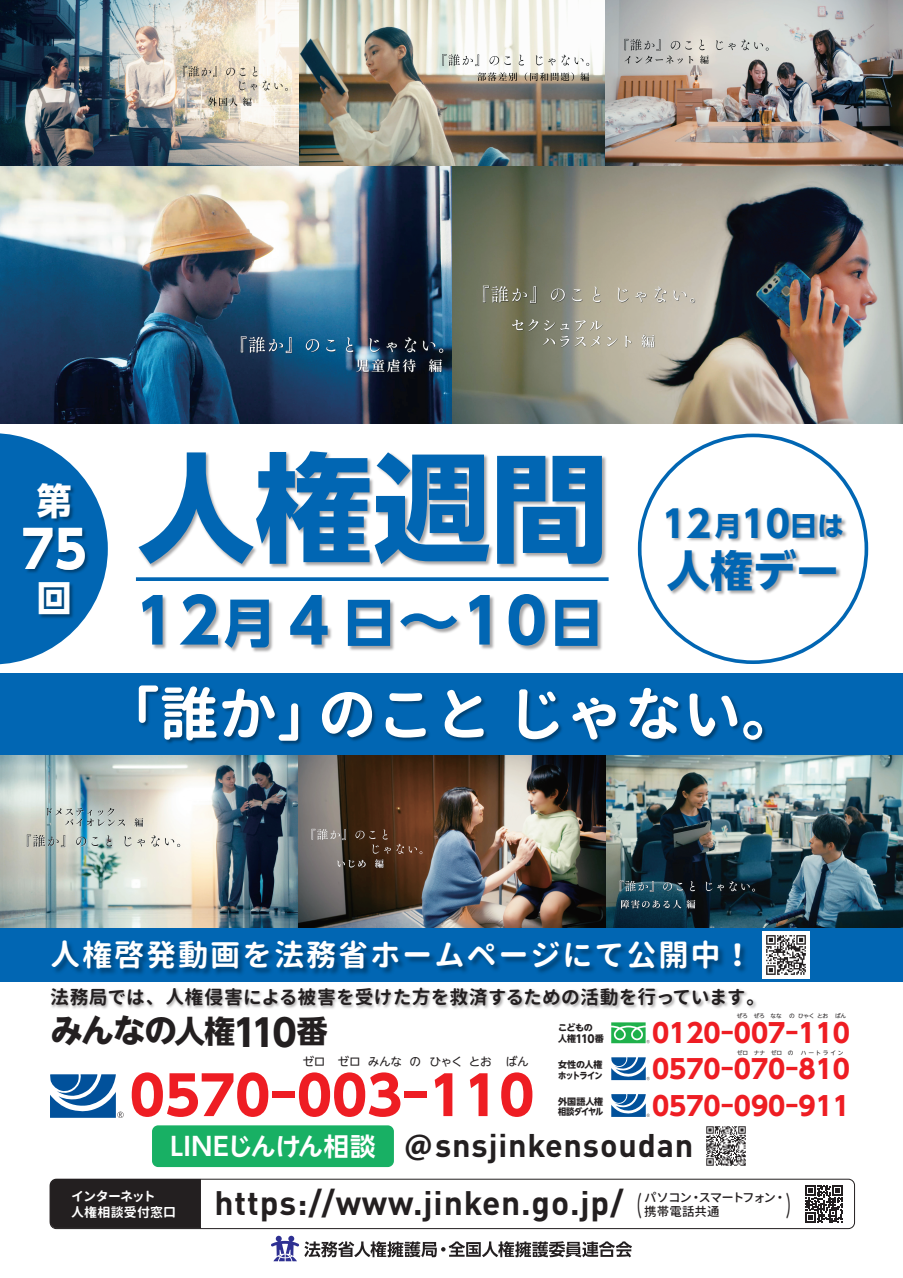
<style>
.page{position:relative;width:903px;height:1278px;background:#fff}
.page>*{position:absolute;margin:0;border:0;box-sizing:border-box;transform-origin:0 0}
.t1{font:700 117.77px "UD Shin Go NT Pro";color:#0166b3}
.t2{font:700 61.69px "UD Shin Go NT Pro";color:#0166b3}
.t3{font:700 58.54px "Gen Jyuu Gothic";color:#fff}
.t4{font:700 53.2px "UD Shin Go NT Pr 6 N";color:#ee1d23}
.t5{font:700 51.1px "UD Shin Go NT Pro";color:#fff;scale:.94 1}
.t6{font:700 43.05px "UD Shin Go NT Pro";color:#0166b3}
.t7{font:700 36.93px "UD Shin Go NT Pro";color:#0166b3}
.t8{font:700 36.93px "UD Shin Go NT Pro";color:#fff;scale:.94 1}
.t9{font:700 33.51px "DIN Pro";letter-spacing:.025em;color:#231f20}
.t10{font:700 33.25px "UD Shin Go NT Pro";color:#231f20}
.t11{font:700 32.38px "DIN Pro";letter-spacing:.025em;color:#231f20}
.t12{font:700 30.19px "Gen Jyuu Gothic";letter-spacing:.06em;color:#fff}
.t13{font:500 27.47px "Gen Jyuu Gothic";color:#231f20;scale:.45 1}
.t14{font:700 26.07px "UD Shin Go NT Pr 6 N";color:#ee1d23}
.t15{font:700 18.81px "Gen Jyuu Gothic";letter-spacing:.01em;color:#231f20}
.t16{font:700 12.95px/16.1px "Gen Jyuu Gothic";letter-spacing:-.01em;color:#fff}
.t17{font:500 12.51px/14.8px "Gen Jyuu Gothic";letter-spacing:-.075em;color:#231f20}
.t18{font:11.64px "UD Shin Go NT Pro";letter-spacing:-.04em;color:#231f20}
.t19{font:700 9.01px/10.8px "UD Shin Go NT Pro";letter-spacing:-.075em;color:#231f20}
.t20{font:700 9.01px/10.8px "UD Shin Go NT Pro";letter-spacing:-.01em;color:#231f20}
.t21{font:700 9.01px/10.8px "UD Shin Go NT Pro";letter-spacing:-.045em;color:#231f20}
.t22{font:5.69px "UD Shin Go NT Pro";letter-spacing:-.025em;color:#231f20}
.t23{font:5.69px "UD Shin Go NT Pro";letter-spacing:-.065em;color:#231f20}
.s1{font-size:52.41px}
.s2{font-size:26.86px}
.s3{font-size:30.8px}
.s4{font-size:37.01px}
.s5{font-size:10.85px}
.s6{font-family:"UD Shin Go NT Pro De";font-size:25.29px;color:#fff}
.s7{font-family:"Koz Go Pr 6 N";font-weight:800}
.s8{font-family:"Gen Jyuu Gothic";font-weight:500;font-size:27.47px}
</style>
<div class="page">
<div style="left:0;top:673px;width:903px;height:82px;background:#0166b3"></div>
<img style="left:140px;top:686px;width:626px;height:59px">
<div style="left:0;top:927px;width:903px;height:54px;background:#0166b3"></div>
<div style="left:50px;top:1178px;width:805px;height:50px;border:1px solid #231f20;border-radius:6px"></div>
<div style="left:49px;top:1178px;width:152px;height:50px;background:#231f20"></div>
<svg style="left:50px;top:1074px;width:74px;height:43px"></svg>
<svg style="left:271px;top:1235px;width:361px;height:26px"></svg>
<svg style="left:611px;top:1022px;width:39px;height:21px"></svg>
<svg style="left:611px;top:1057px;width:39px;height:23px"></svg>
<svg style="left:611px;top:1094px;width:39px;height:22px"></svg>
<svg style="left:805px;top:1185px;width:38px;height:37px"></svg>
<div style="left:152px;top:1125px;width:242px;height:41px;background:#18b064;border-radius:6px"></div>
<img style="left:706px;top:1126px;width:40px;height:40px">
<img style="left:0;top:0;width:903px;height:424px">
<img style="left:0;top:755px;width:903px;height:172px">
<img style="left:762px;top:931px;width:47px;height:47px">
<img style="left:48px;top:938px;width:716px;height:71px">
<img style="left:667px;top:508px;width:183px;height:101px">
<svg style="left:0;top:433px;width:108px;height:231px"></svg>
<img style="left:21px;top:481px;width:72px;height:141px">
<img style="left:139px;top:452px;width:470px;height:129px">
<img style="left:143px;top:595px;width:459px;height:57px">
<svg style="left:136px;top:577px;width:472px;height:4px;background:#1371b8"></svg>
<h3 class="t8" style="left:37px;top:471px;width:37px">第</h3>
<h3 class="t5" style="left:22px;top:508px;width:70px">75</h3>
<h3 class="t8" style="left:37px;top:568px;width:36px">回</h3>
<h1 class="t1" style="left:137px;top:412px;width:473px">人権週間</h1>
<h2 class="t2" style="left:135px;top:570px;width:469px">12<span class="s1">月</span>４<span class="s1">日</span>～10<span class="s1">日</span></h2>
<h3 class="t7" style="left:662px;top:493px;width:183px">12<span class="s2">月</span>10<span class="s2">日は</span></h3>
<h3 class="t6" style="left:667px;top:535px;width:174px">人権デー</h3>
<h3 class="t3" style="left:101px;top:671px;width:700px">「誰か」のこと じゃない。</h3>
<h3 class="t12" style="left:50px;top:932px;width:704px">人権啓発動画を法務省ホームページにて公開中！</h3>
<p class="t15" style="left:50px;top:983px;width:717px">法務局では、人権侵害による被害を受けた方を救済するための活動を行っています。</p>
<h3 class="t10" style="left:50px;top:1003px;width:279px">みんなの<span class="s3">人権</span><span class="s4">110</span><span class="s3">番</span></h3>
<p class="t22" style="left:737px;top:1011px;width:46px">ぜろ ぜろ なな</p>
<p class="t23" style="left:789px;top:1011px;width:59px">のひゃくとお ばん</p>
<p class="t21" style="left:558px;top:1021px;width:47px">こどもの人権<span class="s5">110</span>番</p>
<h3 class="t14" style="left:652px;top:1011px;width:200px">0120-007-110</h3>
<p class="t22" style="left:737px;top:1048px;width:58px">ゼロ ナナ ゼロ の</p>
<p class="t22" style="left:801px;top:1048px;width:44px">ハートライン</p>
<p class="t18" style="left:302px;top:1052px;width:228px">ゼロ ゼロ みんな の ひゃくとお ばん</p>
<p class="t19" style="left:558px;top:1058px;width:46px">女性の人権ホットライン</p>
<h3 class="t14" style="left:652px;top:1048px;width:200px">0570-070-810</h3>
<h3 class="t4" style="left:130px;top:1052px;width:406px">0570-003-110</h3>
<p class="t20" style="left:558px;top:1095px;width:47px">外国語人権相談ダイヤル</p>
<h3 class="t14" style="left:652px;top:1085px;width:200px">0570-090-911</h3>
<h3 class="t11" style="left:171px;top:1118px;width:524px"><span class="s6">LINEじんけん相談</span> <span class="s7">＠</span>snsjinkensoudan</h3>
<p class="t16" style="left:71px;top:1187px;width:106px">インターネット<br>人権相談受付窓口</p>
<h3 class="t9" style="left:215px;top:1174px;width:429px">https://www.jinken.go.jp/ <span class="s8">（</span></h3>
<p class="t17" style="left:644px;top:1189px;width:143px">パソコン・スマートフォン・携帯電話共通</p>
<h3 class="t13" style="left:786px;top:1185px;width:29px">）</h3>
</div>
